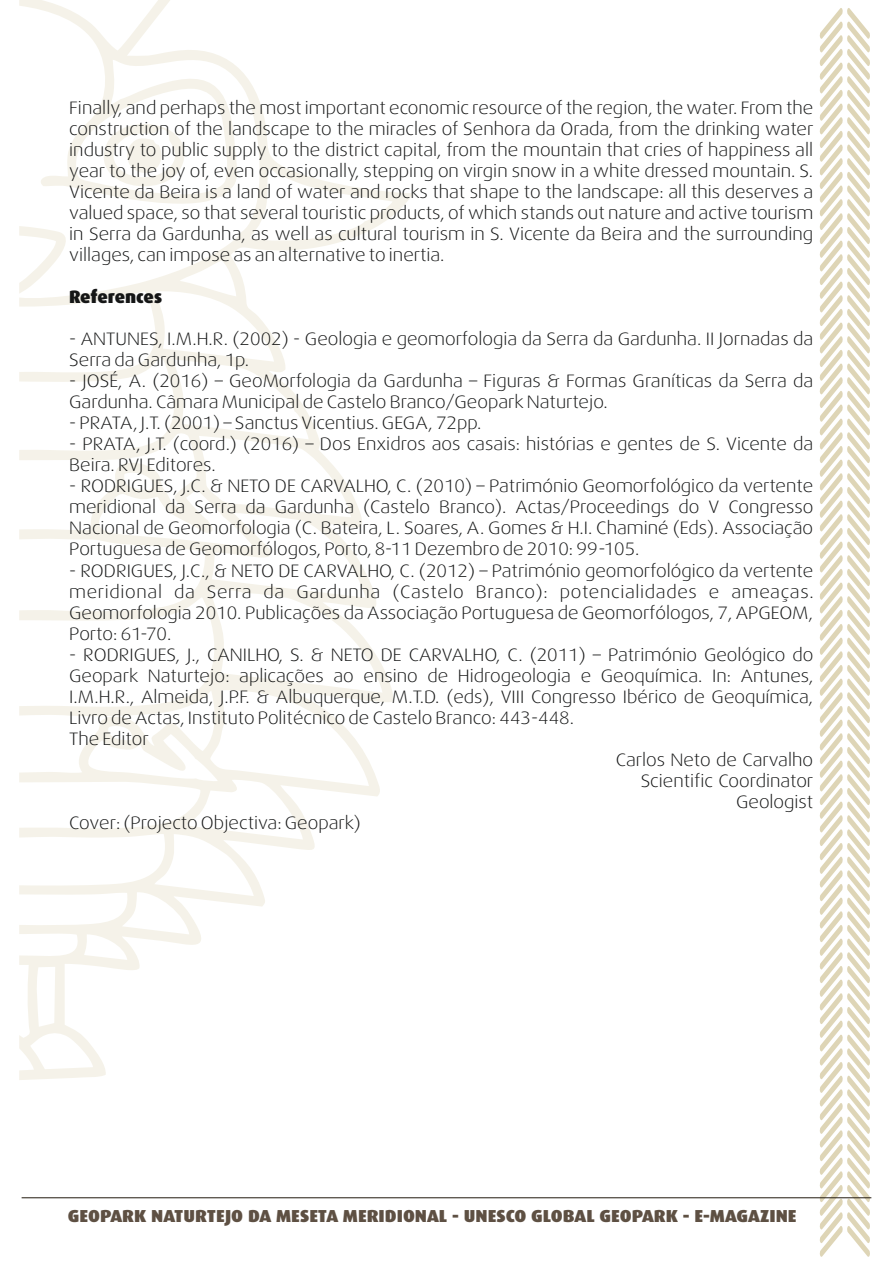
<style>
.page{position:relative;width:893px;height:1263px;background:#fff}
.page>*{position:absolute;margin:0;border:0;box-sizing:border-box;transform-origin:0 0}
.t1{font:300 18px/21px "Dax Wide";color:#151616;text-align:justify}
.t2{font:900 18px "Dax";letter-spacing:-.01em;color:#151616}
.t3{font:900 17.4px "Dax";color:#5e5043;scale:1.06 1}
</style>
<div class="page">
<svg style="left:19px;top:0;width:394px;height:1080px"></svg>
<svg style="left:96px;top:110px;width:97px;height:90px"></svg>
<svg style="left:19px;top:226px;width:53px;height:68px"></svg>
<svg style="left:820px;top:8px;width:50px;height:1249px"></svg>
<hr style="left:22px;top:1197px;width:849px;height:1px;background:#221a0f">
<p class="t1" style="left:69px;top:98px;width:746px">Finally, and perhaps the most important economic resource of the region, the water. From the construction of the landscape to the miracles of Senhora da Orada, from the drinking water industry to public supply to the district capital, from the mountain that cries of happiness all year to the joy of, even occasionally, stepping on virgin snow in a white dressed mountain. S.<br>Vicente da Beira is a land of water and rocks that shape to the landscape: all this deserves a valued space, so that several touristic products, of which stands out nature and active tourism in Serra da Gardunha, as well as cultural tourism in S. Vicente da Beira and the surrounding villages, can impose as an alternative to inertia.</p>
<p class="t2" style="left:69px;top:287px;width:94px">References</p>
<p class="t1" style="left:69px;top:329px;width:746px">- ANTUNES, I.M.H.R. (2002) - Geologia e geomorfologia da Serra da Gardunha. II Jornadas da<br>Serra da Gardunha, 1p.</p>
<p class="t1" style="left:69px;top:371px;width:745px">- JOSÉ, A. (2016) – GeoMorfologia da Gardunha – Figuras &amp; Formas Graníticas da Serra da<br>Gardunha. Câmara Municipal de Castelo Branco/Geopark Naturtejo.</p>
<p class="t1" style="left:69px;top:413px;width:414px">- PRATA, J.T. (2001) – Sanctus Vicentius. GEGA, 72pp.</p>
<p class="t1" style="left:69px;top:434px;width:745px">- PRATA, J.T. (coord.) (2016) – Dos Enxidros aos casais: histórias e gentes de S. Vicente da<br>Beira. RVJ Editores.</p>
<p class="t1" style="left:69px;top:476px;width:746px">- RODRIGUES, J.C. &amp; NETO DE CARVALHO, C. (2010) – Património Geomorfológico da vertente meridional da Serra da Gardunha (Castelo Branco). Actas/Proceedings do V Congresso Nacional de Geomorfologia (C. Bateira, L. Soares, A. Gomes &amp; H.I. Chaminé (Eds). Associação Portuguesa de Geomorfólogos, Porto, 8-11 Dezembro de 2010: 99-105.</p>
<p class="t1" style="left:69px;top:560px;width:746px">- RODRIGUES, J.C., &amp; NETO DE CARVALHO, C. (2012) – Património geomorfológico da vertente meridional da Serra da Gardunha (Castelo Branco): potencialidades e ameaças.<br>Geomorfologia 2010. Publicações da Associação Portuguesa de Geomorfólogos, 7, APGEOM, Porto: 61-70.</p>
<p class="t1" style="left:69px;top:644px;width:746px">- RODRIGUES, J., CANILHO, S. &amp; NETO DE CARVALHO, C. (2011) – Património Geológico do</p>
<p class="t1" style="left:69px;top:665px;width:746px">Geopark Naturtejo: aplicações ao ensino de Hidrogeologia e Geoquímica. In: Antunes,</p>
<p class="t1" style="left:69px;top:686px;width:746px">I.M.H.R., Almeida, J.P.F. &amp; Albuquerque, M.T.D. (eds), VIII Congresso Ibérico de Geoquímica,</p>
<p class="t1" style="left:69px;top:707px;width:506px">Livro de Actas, Instituto Politécnico de Castelo Branco: 443-448.</p>
<p class="t1" style="left:69px;top:728px;width:81px">The Editor</p>
<p class="t1" style="left:616px;top:749px;width:199px">Carlos Neto de Carvalho</p>
<p class="t1" style="left:641px;top:770px;width:174px">Scientific Coordinator</p>
<p class="t1" style="left:736px;top:791px;width:79px">Geologist</p>
<p class="t1" style="left:69px;top:812px;width:293px">Cover: (Projecto Objectiva: Geopark)</p>
<p class="t3" style="left:68px;top:1206px;width:689px">GEOPARK NATURTEJO DA MESETA MERIDIONAL - UNESCO GLOBAL GEOPARK - E-MAGAZINE</p>
</div>
